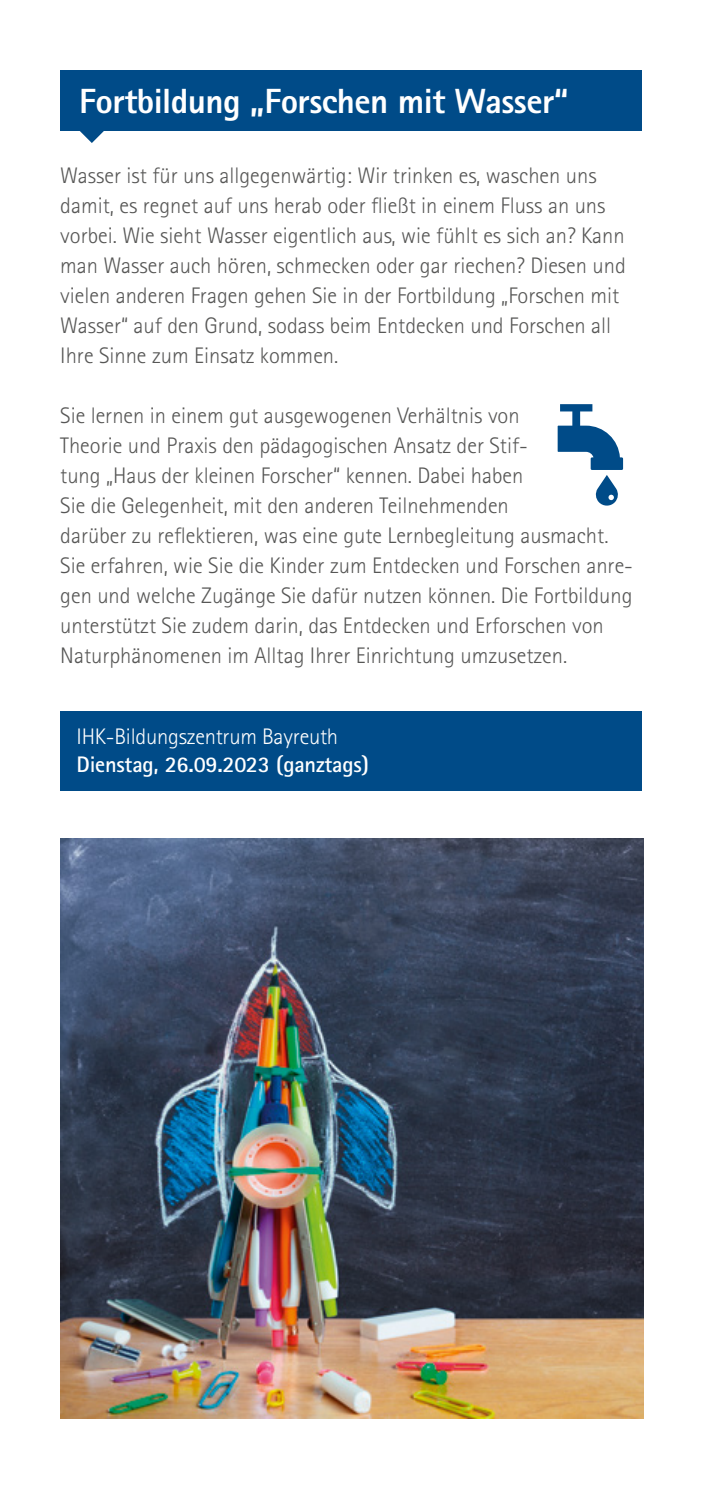
<style>
.page{position:relative;width:702px;height:1489px;background:#fff}
.page>*{position:absolute;margin:0;border:0;box-sizing:border-box;transform-origin:0 0}
.Balkenhead{font:800 35px "Rotis Sans Serif Std";letter-spacing:-.015em;color:#fff}
.Fließtext{font:300 22.5px/30px "Rotis Sans Serif Std";color:#575756}
.Fließtext-2{font:700 22.5px "Rotis Sans Serif Std";letter-spacing:-.01em;color:#fff}
.Fließtext-3{font:300 22.5px "Rotis Sans Serif Std";letter-spacing:-.01em;color:#fff}
</style>
<div class="page">
<div style="left:60px;top:71px;width:581px;height:60px;background:#004b88"></div>
<svg style="left:80px;top:131px;width:24px;height:12px"></svg>
<svg style="left:557px;top:404px;width:66px;height:102px"></svg>
<div style="left:60px;top:710px;width:582px;height:80px;background:#004b88"></div>
<img style="left:60px;top:838px;width:583px;height:579px">
<p class="Balkenhead" style="left:79px;top:78px;width:491px">Fortbildung „Forschen mit Wasser“</p>
<p class="Fließtext" style="left:60px;top:161px;width:567px">Wasser ist für uns allgegenwärtig: Wir trinken es, waschen uns damit, es regnet auf uns herab oder fließt in einem Fluss an uns vorbei. Wie sieht Wasser eigentlich aus, wie fühlt es sich an? Kann man Wasser auch hören, schmecken oder gar riechen? Diesen und vielen anderen Fragen gehen Sie in der Fortbildung „Forschen mit Wasser“ auf den Grund, sodass beim Entdecken und Forschen all Ihre Sinne zum Einsatz kommen.</p>
<p class="Fließtext" style="left:60px;top:401px;width:574px">Sie lernen in einem gut ausgewogenen Verhältnis von<br>Theorie und Praxis den pädagogischen Ansatz der Stif-<br>tung „Haus der kleinen Forscher“ kennen. Dabei haben<br>Sie die Gelegenheit, mit den anderen Teilnehmenden<br>darüber zu reflektieren, was eine gute Lernbegleitung ausmacht.<br>Sie erfahren, wie Sie die Kinder zum Entdecken und Forschen anre&shy;gen und welche Zugänge Sie dafür nutzen können. Die Fortbildung unterstützt Sie zudem darin, das Entdecken und Erforschen von Naturphänomenen im Alltag Ihrer Einrichtung umzusetzen.</p>
<p class="Fließtext-3" style="left:77px;top:724px;width:263px">IHK-Bildungszentrum Bayreuth</p>
<p class="Fließtext-2" style="left:77px;top:750px;width:294px">Dienstag, 26.09.2023 (ganztags)</p>
</div>
